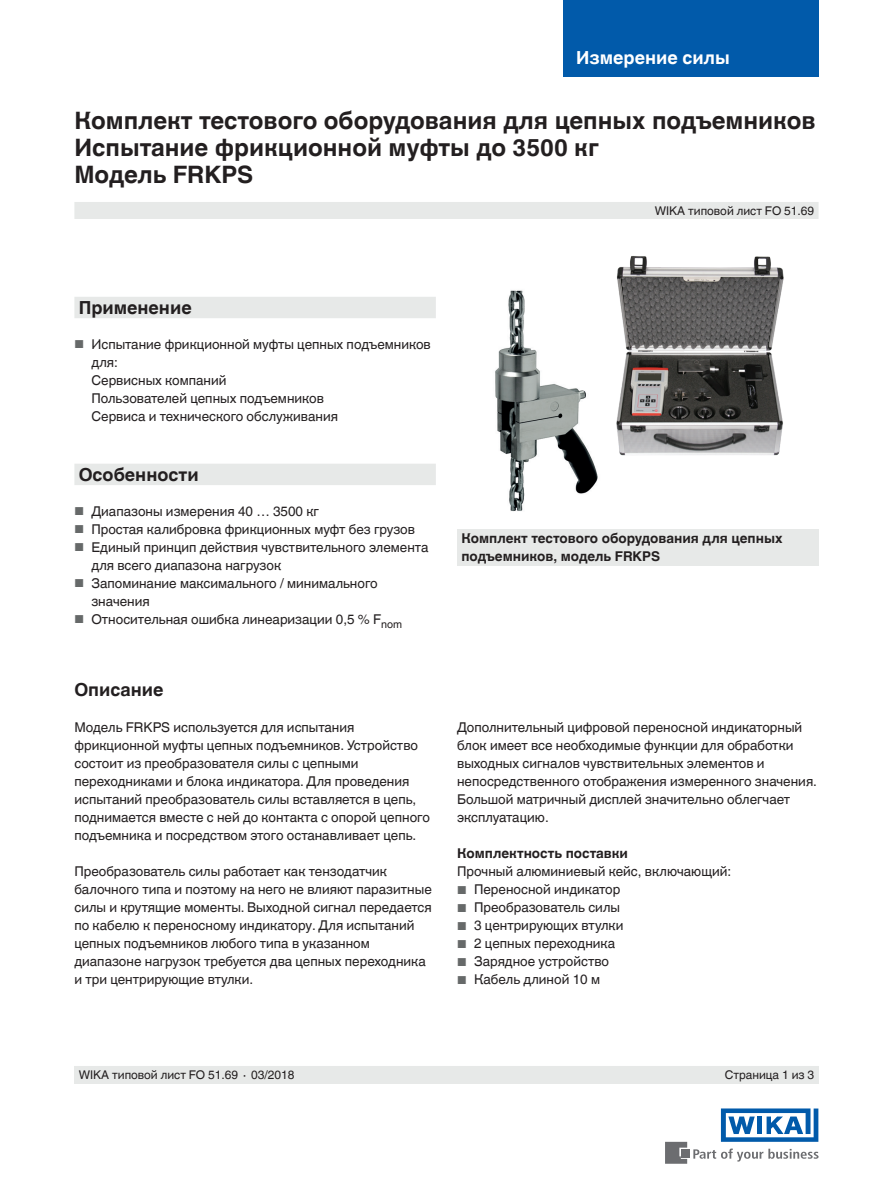
<style>
.page{position:relative;width:893px;height:1188px;background:#fff}
.page>*{position:absolute;margin:0;border:0;box-sizing:border-box;transform-origin:0 0}
.t1{font:700 24px/27px "Helvetica World";color:#231f20}
.t2{font:700 18px "Helvetica World";color:#231f20}
.t3{font:700 18px "Helvetica World";color:#fff}
.t4{font:13.5px/18px "Helvetica World";color:#231f20}
.t5{font:700 13.5px/18px "Helvetica World";color:#231f20}
.t6{font:12px "Helvetica World";color:#231f20}
.s1{font-size:11.55px;color:#666969}
</style>
<div class="page">
<svg style="left:693px;top:1149px;width:126px;height:13px"></svg>
<div style="left:682px;top:1150px;width:8px;height:8px;background:#6c6d70"></div>
<svg style="left:665px;top:1142px;width:22px;height:22px"></svg>
<svg style="left:721px;top:1108px;width:97px;height:34px"></svg>
<div style="left:563px;top:0;width:256px;height:77px;background:#015aaa"></div>
<div style="left:74px;top:202px;width:745px;height:17px;background:#e7e9e8"></div>
<div style="left:74px;top:1066px;width:745px;height:18px;background:#e7e9e8"></div>
<img style="left:495px;top:290px;width:103px;height:221px">
<img style="left:616px;top:256px;width:168px;height:200px">
<svg style="left:74px;top:297px;width:362px;height:188px"></svg>
<div style="left:457px;top:529px;width:362px;height:36px;background:#e7e9e8"></div>
<h2 class="t3" style="left:576px;top:47px;width:155px">Измерение силы</h2>
<h1 class="t1" style="left:74px;top:107px;width:743px">Комплект тестового оборудования для цепных подъемников<br>Испытание фрикционной муфты до 3500 кг<br>Модель FRKPS</h1>
<p class="t6" style="left:655px;top:204px;width:161px">WIKA типовой лист FO 51.69</p>
<h2 class="t2" style="left:79px;top:297px;width:114px">Применение</h2>
<p class="t4" style="left:91px;top:336px;width:341px;text-indent:-17px"><span class="s1">■</span> Испытание фрикционной муфты цепных подъемников для:<br>Сервисных компаний<br>Пользователей цепных подъемников<br>Сервиса и технического обслуживания</p>
<h2 class="t2" style="left:79px;top:464px;width:122px">Особенности</h2>
<p class="t4" style="left:74px;top:502px;width:246px"><span class="s1">■</span> Диапазоны измерения 40 … 3500 кг</p>
<p class="t4" style="left:74px;top:520px;width:342px"><span class="s1">■</span> Простая калибровка фрикционных муфт без грузов</p>
<p class="t4" style="left:91px;top:538px;width:338px;text-indent:-17px"><span class="s1">■</span> Единый принцип действия чувствительного элемента для всего диапазона нагрузок</p>
<p class="t4" style="left:91px;top:574px;width:288px;text-indent:-17px"><span class="s1">■</span> Запоминание максимального / минимального значения</p>
<p class="t4" style="left:74px;top:610px;width:329px"><span class="s1">■</span> Относительная ошибка линеаризации 0,5 % F<sub>nom</sub></p>
<h2 class="t2" style="left:74px;top:680px;width:91px">Описание</h2>
<p class="t4" style="left:74px;top:719px;width:357px">Модель FRKPS используется для испытания фрикционной муфты цепных подъемников. Устройство состоит из преобразователя силы с цепными переходниками и блока индикатора. Для проведения испытаний преобразователь силы вставляется в цепь, поднимается вместе с ней до контакта с опорой цепного подъемника и посредством этого останавливает цепь.</p>
<p class="t4" style="left:74px;top:863px;width:359px">Преобразователь силы работает как тензодатчик балочного типа и поэтому на него не влияют паразитные силы и крутящие моменты. Выходной сигнал передается по кабелю к переносному индикатору. Для испытаний цепных подъемников любого типа в указанном диапазоне нагрузок требуется два цепных переходника и три центрирующие втулки.</p>
<p class="t5" style="left:461px;top:529px;width:323px">Комплект тестового оборудования для цепных подъемников, модель FRKPS</p>
<p class="t4" style="left:457px;top:719px;width:361px">Дополнительный цифровой переносной индикаторный блок имеет все необходимые функции для обработки выходных сигналов чувствительных элементов и непосредственного отображения измеренного значения.<br>Большой матричный дисплей значительно облегчает эксплуатацию.</p>
<p class="t5" style="left:457px;top:845px;width:172px">Комплектность поставки</p>
<p class="t4" style="left:457px;top:863px;width:276px">Прочный алюминиевый кейс, включающий:</p>
<p class="t4" style="left:457px;top:881px;width:165px"><span class="s1">■</span> Переносной индикатор</p>
<p class="t4" style="left:457px;top:899px;width:164px"><span class="s1">■</span> Преобразователь силы</p>
<p class="t4" style="left:457px;top:917px;width:168px"><span class="s1">■</span> 3 центрирующих втулки</p>
<p class="t4" style="left:457px;top:935px;width:160px"><span class="s1">■</span> 2 цепных переходника</p>
<p class="t4" style="left:457px;top:953px;width:153px"><span class="s1">■</span> Зарядное устройство</p>
<p class="t4" style="left:457px;top:971px;width:144px"><span class="s1">■</span> Кабель длиной 10 м</p>
<p class="t6" style="left:79px;top:1068px;width:217px">WIKA типовой лист FO 51.69 ∙ 03/2018</p>
<p class="t6" style="left:725px;top:1068px;width:91px">Страница 1 из 3</p>
</div>
